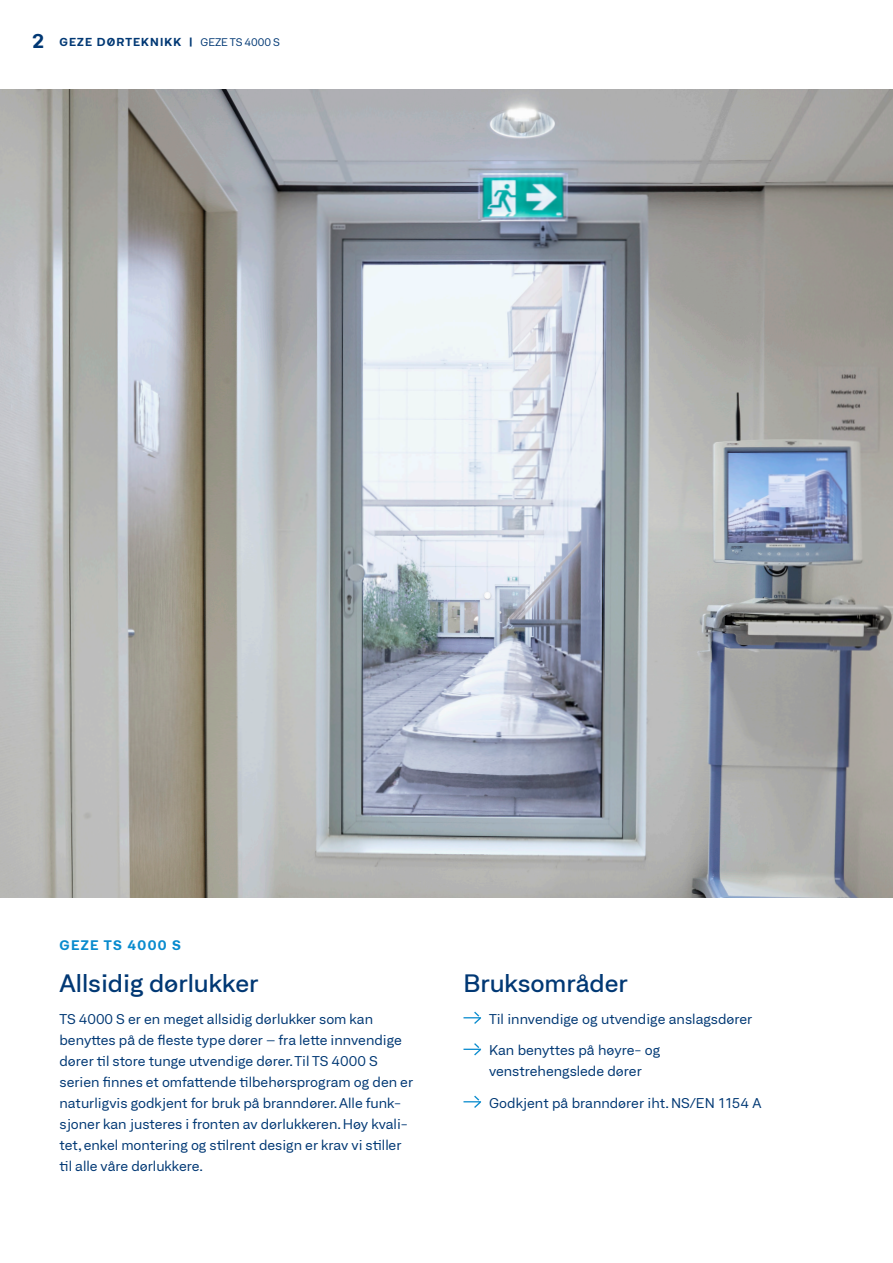
<style>
.page{position:relative;width:893px;height:1263px;background:#fff}
.page>*{position:absolute;margin:0;border:0;box-sizing:border-box;transform-origin:0 0}
.SUB_HEADLINE{font:500 expanded 24px "Neufile Grotesk";color:#013874}
.BRØDTEKST{font:expanded 13.5px/21px "Neufile Grotesk";color:#013874}
.BULLET{font:expanded 13.5px/21px "Neufile Grotesk";color:#013874}
.AKZENT_cyan{font:700 expanded 13.5px "Neufile Grotesk";letter-spacing:.1em;color:#098bce}
.t1{font:700 expanded 11.25px "Neufile Grotesk";letter-spacing:.1em;color:#013874}
.s1{font-size:19.5px}
.s2{font-weight:400;font-size:10.5px}
</style>
<div class="page">
<img style="left:0;top:89px;width:893px;height:809px">
<svg style="left:463px;top:1012px;width:18px;height:12px"></svg>
<svg style="left:463px;top:1043px;width:18px;height:12px"></svg>
<svg style="left:463px;top:1096px;width:18px;height:12px"></svg>
<p class="t1" style="left:32px;top:35px;width:250px"><span class="s1">2</span> GEZE DØRTEKNIKK | <span class="s2">GEZETS 4000 S</span></p>
<p class="AKZENT_cyan" style="left:60px;top:936px;width:123px">GEZE TS 4000 S</p>
<p class="SUB_HEADLINE" style="left:60px;top:968px;width:201px">Allsidig dørlukker</p>
<p class="BRØDTEKST" style="left:60px;top:1008px;width:355px">TS 4000 S er en meget allsidig dørlukker som kan -benyttes på de fleste type dører – fra lette innvendige dører til store tunge utvendige dører.Til TS 4000 S serien finnes et omfattende tilbehørsprogram og den er naturligvis godkjent for bruk på branndører.Alle funk&shy;sjoner kan justeres i fronten av dørlukkeren.Høy kvali&shy;tet,enkel montering og stilrent design er krav vi stiller til alle våre dørlukkere.</p>
<p class="SUB_HEADLINE" style="left:463px;top:968px;width:166px">Bruksområder</p>
<p class="BULLET" style="left:489px;top:1008px;width:265px">Til innvendige og utvendige anslagsdører</p>
<p class="BULLET" style="left:489px;top:1040px;width:173px">Kan benyttes på høyre- og venstrehengslede dører</p>
<p class="BULLET" style="left:489px;top:1092px;width:274px">Godkjent på branndører iht. NS/EN 1154 A</p>
</div>
